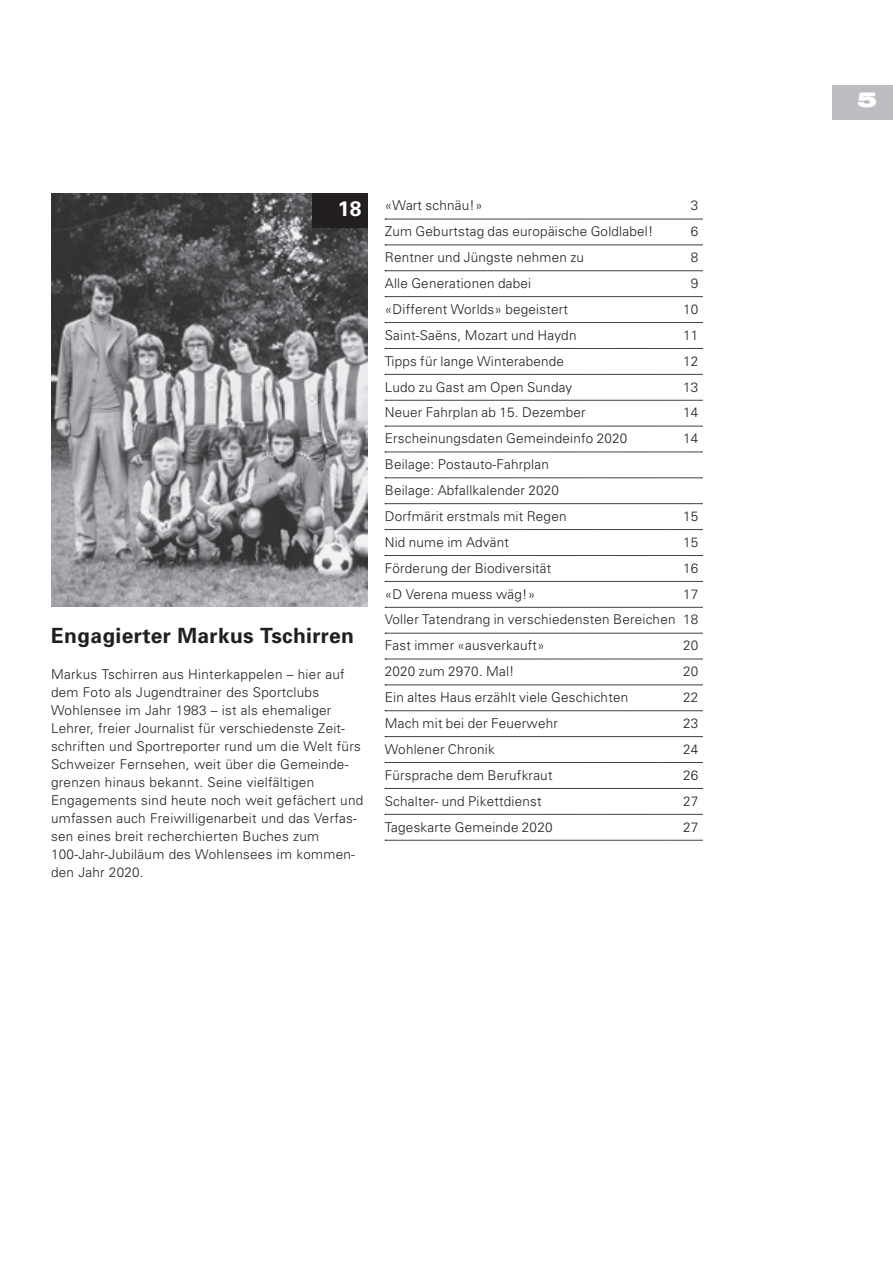
<style>
.page{position:relative;width:893px;height:1263px;background:#fff}
.page>*{position:absolute;margin:0;border:0;box-sizing:border-box;transform-origin:0 0}
.t1{font:700 21px "Univers";letter-spacing:.015em;color:#231f20}
.t2{font:900 expanded 21px "Helvetica Neue LT Com";color:#fff}
.t3{font:300 13.5px/18px "Univers";letter-spacing:.015em;color:#231f20}
.s1{font-weight:700;font-size:21px;color:#fff}
</style>
<div class="page">
<div style="left:832px;top:85px;width:61px;height:35px;background:#bcbdc0"></div>
<img style="left:51px;top:193px;width:317px;height:414px">
<div style="left:313px;top:193px;width:55px;height:34px;background:#231f20"></div>
<svg style="left:385px;top:219px;width:317px;height:1px"></svg>
<svg style="left:385px;top:245px;width:317px;height:1px"></svg>
<svg style="left:385px;top:271px;width:317px;height:1px"></svg>
<svg style="left:385px;top:296px;width:317px;height:1px"></svg>
<svg style="left:385px;top:322px;width:317px;height:1px"></svg>
<svg style="left:385px;top:348px;width:317px;height:1px"></svg>
<svg style="left:385px;top:374px;width:317px;height:1px"></svg>
<svg style="left:385px;top:400px;width:317px;height:1px"></svg>
<svg style="left:385px;top:426px;width:317px;height:1px"></svg>
<svg style="left:385px;top:452px;width:317px;height:1px"></svg>
<svg style="left:385px;top:478px;width:317px;height:1px"></svg>
<svg style="left:385px;top:503px;width:317px;height:1px"></svg>
<svg style="left:385px;top:529px;width:317px;height:1px"></svg>
<svg style="left:385px;top:555px;width:317px;height:1px"></svg>
<svg style="left:385px;top:581px;width:317px;height:1px"></svg>
<svg style="left:385px;top:607px;width:317px;height:1px"></svg>
<svg style="left:385px;top:633px;width:317px;height:1px"></svg>
<svg style="left:385px;top:659px;width:317px;height:1px"></svg>
<svg style="left:385px;top:685px;width:317px;height:1px"></svg>
<svg style="left:385px;top:710px;width:317px;height:1px"></svg>
<svg style="left:385px;top:736px;width:317px;height:1px"></svg>
<svg style="left:385px;top:762px;width:317px;height:1px"></svg>
<svg style="left:385px;top:788px;width:317px;height:1px"></svg>
<svg style="left:385px;top:814px;width:317px;height:1px"></svg>
<svg style="left:385px;top:840px;width:317px;height:1px"></svg>
<p class="t3" style="left:338px;top:196px;width:146px"><span class="s1">18</span> «Wart schnäu!»</p>
<p class="t3" style="left:691px;top:196px;width:9px">3</p>
<p class="t3" style="left:385px;top:222px;width:270px">Zum Geburtstag das euro päische Goldlabel!</p>
<p class="t3" style="left:691px;top:222px;width:9px">6</p>
<p class="t3" style="left:385px;top:248px;width:201px">Rentner und Jüngste nehmen zu</p>
<p class="t3" style="left:691px;top:248px;width:9px">8</p>
<p class="t3" style="left:385px;top:274px;width:148px">Alle Generationen dabei</p>
<p class="t3" style="left:691px;top:274px;width:9px">9</p>
<p class="t3" style="left:385px;top:300px;width:185px">«Different Worlds» begeistert</p>
<p class="t3" style="left:683px;top:300px;width:17px">10</p>
<p class="t3" style="left:385px;top:326px;width:193px">Saint-Saëns, Mozart und Haydn</p>
<p class="t3" style="left:683px;top:326px;width:17px">11</p>
<p class="t3" style="left:385px;top:351px;width:181px">Tipps für lange Winterabende</p>
<p class="t3" style="left:683px;top:351px;width:17px">12</p>
<p class="t3" style="left:385px;top:377px;width:189px">Ludo zu Gast am Open Sunday</p>
<p class="t3" style="left:683px;top:377px;width:17px">13</p>
<p class="t3" style="left:385px;top:403px;width:202px">Neuer Fahrplan ab 15. Dezember</p>
<p class="t3" style="left:683px;top:403px;width:17px">14</p>
<p class="t3" style="left:385px;top:429px;width:244px">Erscheinungsdaten Gemeindeinfo 2020</p>
<p class="t3" style="left:683px;top:429px;width:17px">14</p>
<p class="t3" style="left:385px;top:451px;width:183px;line-height:26px">Beilage: Postauto-Fahrplan<br>Beilage: Abfallkalender 2020<br>Dorfmärit erstmals mit Regen</p>
<p class="t3" style="left:683px;top:507px;width:17px">15</p>
<h1 class="t1" style="left:51px;top:622px;width:305px">Engagierter Markus Tschirren</h1>
<p class="t3" style="left:51px;top:665px;width:314px">Markus Tschirren aus Hinterkappelen – hier auf dem Foto als Jugendtrainer des Sportclubs Wohlensee im Jahr 1983 – ist als ehemaliger Lehrer, freier Journalist für verschiedenste Zeit&shy;schriften und Sportreporter rund um die Welt fürs Schweizer Fernsehen, weit über die Gemeinde&shy;grenzen hinaus bekannt. Seine vielfältigen Engagements sind heute noch weit gefächert und umfassen auch Freiwilligenarbeit und das Verfas&shy;sen eines breit recherchierten Buches zum 100-Jahr-Jubiläum des Wohlensees im kommen&shy;den Jahr 2020.</p>
<p class="t3" style="left:385px;top:533px;width:126px">Nid nume im Advänt</p>
<p class="t3" style="left:683px;top:533px;width:17px">15</p>
<p class="t3" style="left:385px;top:558px;width:168px">Förderung der Biodiversität</p>
<p class="t3" style="left:683px;top:558px;width:17px">16</p>
<p class="t3" style="left:385px;top:584px;width:152px">«D Verena muess wäg!»</p>
<p class="t3" style="left:385px;top:580px;width:315px;line-height:26px;text-align:justify;text-indent:298px">17<br>Voller Tatendrang in verschiedensten Bereichen 18<br>Fast immer «ausverkauft»</p>
<p class="t3" style="left:683px;top:636px;width:17px">20</p>
<p class="t3" style="left:385px;top:662px;width:131px">2020 zum 2970. Mal!</p>
<p class="t3" style="left:683px;top:662px;width:17px">20</p>
<p class="t3" style="left:385px;top:688px;width:245px">Ein altes Haus erzählt viele Geschichten</p>
<p class="t3" style="left:683px;top:688px;width:17px">22</p>
<p class="t3" style="left:385px;top:714px;width:175px">Mach mit bei der Feuerwehr</p>
<p class="t3" style="left:683px;top:714px;width:17px">23</p>
<p class="t3" style="left:385px;top:740px;width:112px">Wohlener Chronik</p>
<p class="t3" style="left:683px;top:740px;width:17px">24</p>
<p class="t3" style="left:385px;top:766px;width:169px">Fürsprache dem Berufkraut</p>
<p class="t3" style="left:683px;top:766px;width:17px">26</p>
<p class="t3" style="left:385px;top:791px;width:158px">Schalter- und Pikettdienst</p>
<p class="t3" style="left:683px;top:791px;width:17px">27</p>
<p class="t3" style="left:385px;top:817px;width:169px">Tageskarte Gemeinde 2020</p>
<p class="t3" style="left:683px;top:817px;width:17px">27</p>
<h1 class="t2" style="left:857px;top:86px;width:22px">5</h1>
</div>
